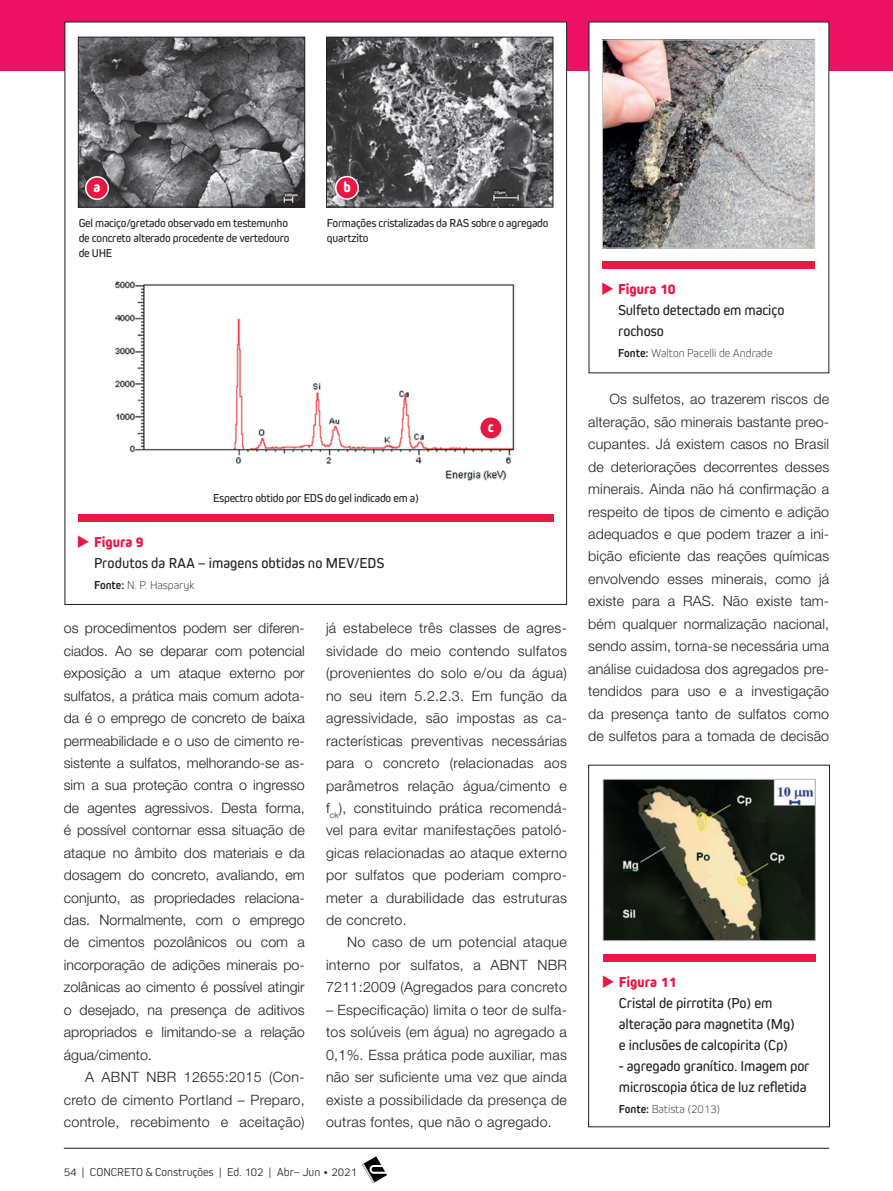
<style>
.page{position:relative;width:893px;height:1191px;background:#fff}
.page>*{position:absolute;margin:0;border:0;box-sizing:border-box;transform-origin:0 0}
.t1{font:15px/21px "Kiro";letter-spacing:-.01em;color:#231f20}
.t2{font:800 15px "Kiro";color:#fff}
.t3{font:300 14.25px/22.5px "Helvetica Neue LT Std";letter-spacing:.02em;color:#231f20;text-align:justify}
.t4{font:12px/15px "Kiro";letter-spacing:-.02em;color:#231f20}
.t5{font:200 12px "Kiro";color:#231f20}
.t6{font:300 12px "Kiro";color:#231f20}
.s1{color:#ea1745}
.s2{font-weight:800;color:#ea1745}
.s3{font-weight:700}
</style>
<div class="page">
<svg style="left:362px;top:1156px;width:25px;height:27px"></svg>
<hr style="left:64px;top:1148px;width:765px;height:1px;background:#231f20">
<div style="left:0;top:0;width:893px;height:70px;background:#ec1163"></div>
<div style="left:65px;top:22px;width:502px;height:582px;background:#fff"></div>
<div style="left:78px;top:514px;width:476px;height:7px;background:#ea1745"></div>
<img style="left:80px;top:39px;width:223px;height:166px">
<div style="left:78px;top:37px;width:227px;height:170px;border:1px solid #231f20"></div>
<img style="left:115px;top:281px;width:400px;height:200px">
<img style="left:328px;top:39px;width:223px;height:166px">
<div style="left:326px;top:37px;width:227px;height:170px;border:1px solid #231f20"></div>
<div style="left:589px;top:22px;width:240px;height:351px;background:#fff"></div>
<div style="left:602px;top:261px;width:213px;height:8px;background:#ea1745"></div>
<img style="left:604px;top:42px;width:209px;height:204px">
<div style="left:602px;top:40px;width:213px;height:208px;border:1px solid #c7c8ca"></div>
<div style="left:588px;top:765px;width:242px;height:362px;border:1px solid #231f20"></div>
<div style="left:603px;top:954px;width:212px;height:7px;background:#ea1745"></div>
<img style="left:605px;top:781px;width:208px;height:158px">
<div style="left:603px;top:779px;width:212px;height:162px;border:1px solid #c7c8ca"></div>
<div style="left:86px;top:177px;width:22px;height:22px;background:#ea1745;border-radius:50%"></div>
<div style="left:85px;top:176px;width:24px;height:24px;border:2px solid #fff;border-radius:50%"></div>
<div style="left:480px;top:417px;width:22px;height:22px;background:#ea1745;border-radius:50%"></div>
<div style="left:479px;top:416px;width:24px;height:24px;border:2px solid #fff;border-radius:50%"></div>
<div style="left:336px;top:177px;width:22px;height:22px;background:#ea1745;border-radius:50%"></div>
<div style="left:335px;top:176px;width:24px;height:24px;border:2px solid #fff;border-radius:50%"></div>
<p class="t2" style="left:94px;top:178px;width:8px">a</p>
<p class="t4" style="left:79px;top:216px;width:212px">Gel maciço/gretado observado em testemunho de concreto alterado procedente de vertedouro de UHE</p>
<p class="t2" style="left:343px;top:179px;width:9px">b</p>
<p class="t4" style="left:327px;top:216px;width:223px">Formações cristalizadas da RAS sobre o agregado quartzito</p>
<p class="t2" style="left:488px;top:418px;width:7px">c</p>
<p class="t4" style="left:213px;top:490px;width:207px">Espectro obtido por EDS do gel indicado em a)</p>
<p class="t1" style="left:94px;top:531px;width:291px;text-indent:-17px"><span class="s1">◆</span> <span class="s2">Figura 9<br></span>Produtos da RAA – imagens obtidas no MEV/EDS</p>
<p class="t5" style="left:94px;top:577px;width:102px"><span class="s3">Fonte:</span> N. P. Hasparyk</p>
<p class="t3" style="left:64px;top:617px;width:242px">os procedimentos podem ser diferen&shy;ciados. Ao se deparar com potencial exposição a um ataque externo por sulfatos, a prática mais comum adota&shy;da é o emprego de concreto de baixa permeabilidade e o uso de cimento re&shy;sistente a sulfatos, melhorando-se as&shy;sim a sua proteção contra o ingresso de agentes agressivos. Desta forma, é possível contornar essa situação de ataque no âmbito dos materiais e da dosagem do concreto, avaliando, em conjunto, as propriedades relaciona&shy;das. Normalmente, com o emprego de cimentos pozolânicos ou com a incorporação de adições minerais po&shy;zolânicas ao cimento é possível atingir o desejado, na presença de aditivos apropriados e limitando-se a relação água/cimento.</p>
<p class="t3" style="left:64px;top:1065px;width:242px;text-indent:21px">A ABNT NBR 12655:2015 (Con&shy;creto de cimento Portland – Preparo, controle, recebimento e aceitação)</p>
<p class="t3" style="left:326px;top:617px;width:242px">já estabelece três classes de agres&shy;sividade do meio contendo sulfatos (provenientes do solo e/ou da água) no seu item 5.2.2.3. Em função da agressividade, são impostas as ca&shy;racterísticas preventivas necessárias para o concreto (relacionadas aos parâmetros relação água/cimento e f<sub>ck</sub>), constituindo prática recomendá&shy;vel para evitar manifestações patoló&shy;gicas relacionadas ao ataque externo por sulfatos que poderiam compro&shy;meter a durabilidade das estruturas de concreto.</p>
<p class="t3" style="left:326px;top:930px;width:242px;text-indent:21px">No caso de um potencial ataque interno por sulfatos, a ABNT NBR 7211:2009 (Agregados para concreto</p>
<p class="t3" style="left:326px;top:998px;width:242px">– Especificação) limita o teor de sulfa&shy;tos solúveis (em água) no agregado a 0,1%. Essa prática pode auxiliar, mas não ser suficiente uma vez que ainda existe a possibilidade da presença de outras fontes, que não o agregado.</p>
<p class="t6" style="left:64px;top:1164px;width:295px">54 | CONCRETO &amp; Construções | Ed. 102 | Abr– Jun • 2021</p>
<p class="t1" style="left:618px;top:278px;width:168px;text-indent:-17px"><span class="s1">◆</span> <span class="s2">Figura 10<br></span>Sulfeto detectado em maciço rochoso</p>
<p class="t5" style="left:618px;top:346px;width:156px"><span class="s3">Fonte:</span> Walton Pacelli de Andrade</p>
<p class="t3" style="left:588px;top:388px;width:242px;text-indent:21px">Os sulfetos, ao trazerem riscos de alteração, são minerais bastante preo&shy;cupantes. Já existem casos no Brasil de deteriorações decorrentes desses minerais. Ainda não há confirmação a respeito de tipos de cimento e adição adequados e que podem trazer a ini&shy;bição eficiente das reações químicas envolvendo esses minerais, como já existe para a RAS. Não existe tam&shy;bém qualquer normalização nacional, sendo assim, torna-se necessária uma análise cuidadosa dos agregados pre&shy;tendidos para uso e a investigação da presença tanto de sulfatos como de sulfetos para a tomada de decisão</p>
<p class="t1" style="left:619px;top:970px;width:178px;text-indent:-17px"><span class="s1">◆</span> <span class="s2">Figura 11<br></span>Cristal de pirrotita (Po) em alteração para magnetita (Mg) e inclusões de calcopirita (Cp)</p>
<p class="t1" style="left:619px;top:1054px;width:192px">- agregado granítico. Imagem por microscopia ótica de luz refletida</p>
<p class="t5" style="left:619px;top:1101px;width:103px"><span class="s3">Fonte:</span> Batista (2013)</p>
</div>
